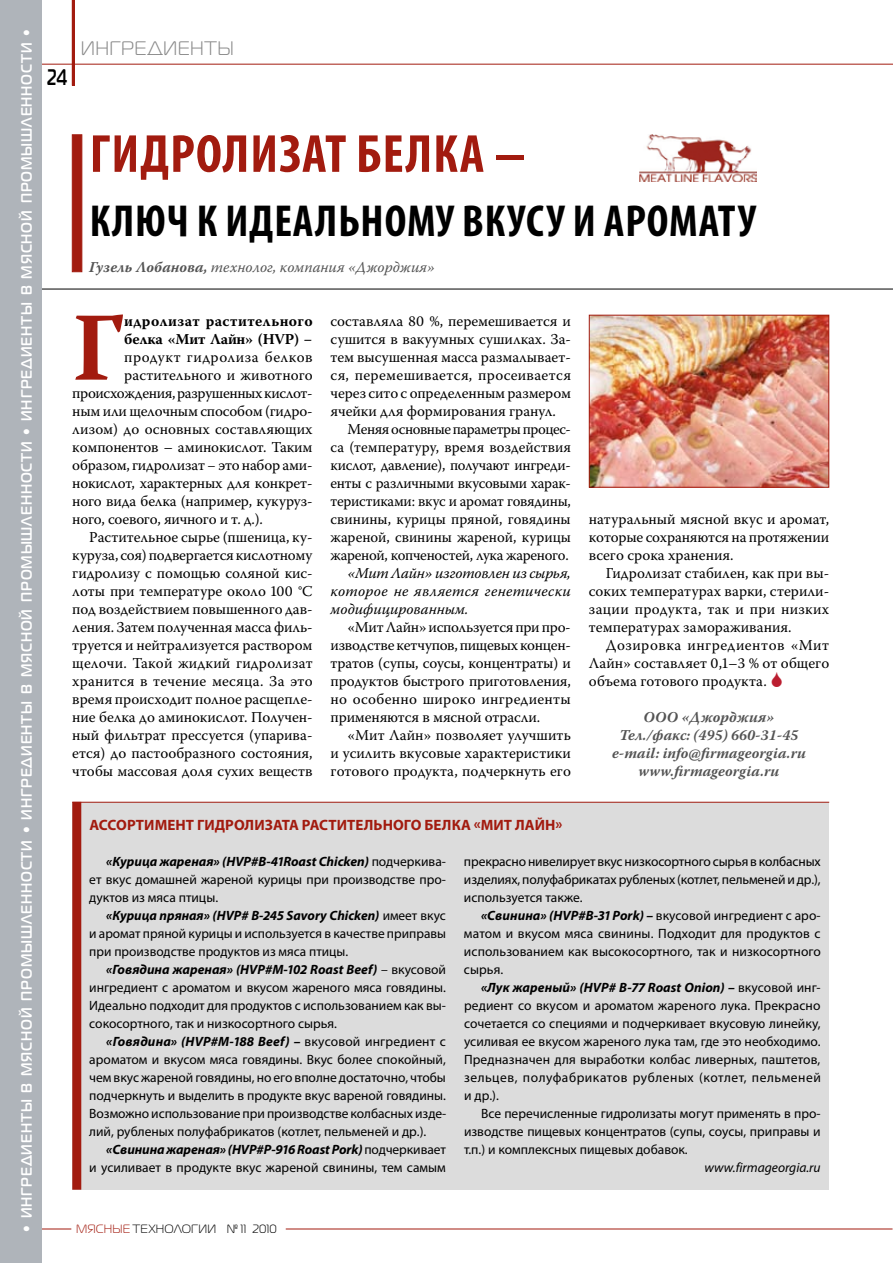
<style>
.page{position:relative;width:893px;height:1263px;background:#fff}
.page>*{position:absolute;margin:0;border:0;box-sizing:border-box;transform-origin:0 0}
.t1{font:700 96.9px "Warnock Pro";color:#a21b0f}
.t2{font:700 condensed 54px "Myriad Pro";letter-spacing:.02em;color:#a21b0f}
.t3{font:700 condensed 45px "Myriad Pro";letter-spacing:.02em;color:#000}
.t4{font:700 22.5px "Magistral C";color:#000;scale:.7 1}
.t5{font:19.5px "Magistral C";letter-spacing:.03em;color:#898989}
.t6{font:15px/18px "Warnock Pro";letter-spacing:-.005em;color:#000;text-align:justify}
.t7{font:700 15px "Magistral C";letter-spacing:.07em;color:#fff;scale:.9 1}
.t8{font:italic 700 15px/18px "Warnock Pro";color:#535353;text-align:center}
.t9{font:italic 15px/18px "Warnock Pro";letter-spacing:.015em;color:#000;text-align:justify}
.t10{font:700 15px "Myriad Pro";letter-spacing:.005em;color:#a21b0f}
.t11{font:700 15px/18px "Warnock Pro";letter-spacing:.02em;color:#000}
.t12{font:italic 15px "Warnock Pro";color:#535353}
.t13{font:15px "Warnock Pro";letter-spacing:-.03em;color:#000}
.t14{font:15px "Warnock Pro";letter-spacing:.015em;color:#000}
.t15{font:15px "Warnock Pro";letter-spacing:.03em;color:#000}
.t16{font:13.5px/18px "Myriad Pro";color:#000;text-align:justify}
.t17{font:italic 13.5px "Myriad Pro";color:#000}
.t18{font:12px "Magistral C";letter-spacing:.02em;color:#000}
.s1{font-weight:700}
.s2{font-weight:700;font-style:italic}
.s3{color:#a21b0f}
</style>
<div class="page">
<hr style="left:286px;top:1228px;width:606px;height:1px;background:#a21b0f">
<hr style="left:0;top:1228px;width:71px;height:1px;background:#a21b0f">
<svg style="left:72px;top:0;width:3px;height:85px"></svg>
<hr style="left:0;top:64px;width:893px;height:1px;background:#a21b0f">
<div style="left:72px;top:134px;width:10px;height:138px;background:#a21b0f;border:1px solid #a21b0f"></div>
<hr style="left:0;top:289px;width:893px;height:1px;background:#000">
<div style="left:72px;top:802px;width:757px;height:388px;background:#dcdcdc"></div>
<div style="left:72px;top:802px;width:9px;height:388px;background:#a21b0f"></div>
<hr style="left:72px;top:802px;width:757px;height:1px;background:#a21b0f">
<div style="left:0;top:0;width:42px;height:1263px;background:#afb4ba"></div>
<img style="left:591px;top:317px;width:236px;height:169px">
<div style="left:589px;top:315px;width:240px;height:173px;border:1px solid #a21b0f"></div>
<img style="left:639px;top:135px;width:117px;height:47px">
<p class="t7" style="left:18px;top:1232px;width:1338px;rotate:-90deg">• Ингредиенты в мясной промышленности • Ингредиенты в мясной промышленности • Ингредиенты в мясной промышленности •</p>
<h3 class="t4" style="left:47px;top:63px;width:31px">24</h3>
<h3 class="t5" style="left:81px;top:38px;width:154px">ИНГРЕДИЕНТЫ</h3>
<h2 class="t2" style="left:90px;top:120px;width:437px">Гидролизат белка −</h2>
<h3 class="t3" style="left:90px;top:192px;width:668px">ключ к идеальному вкусу и аромату</h3>
<p class="t12" style="left:89px;top:258px;width:347px"><span class="s1">Гузель Лобанова,</span> технолог, компания «Джорджия»</p>
<h1 class="t1" style="left:72px;top:289px;width:55px">Г</h1>
<p class="t11" style="left:124px;top:311px;width:190px">идролизат растительного белка «Мит Лайн» (HVP) −</p>
<p class="t15" style="left:124px;top:348px;width:190px">продукт гидролиза белков</p>
<p class="t6" style="left:124px;top:365px;width:190px">растительного и животного</p>
<p class="t13" style="left:72px;top:384px;width:242px">происхождения, разрушенных кислот-</p>
<p class="t6" style="left:72px;top:401px;width:242px">ным или щелочным способом (гидро-</p>
<p class="t6" style="left:72px;top:419px;width:242px">лизом) до основных составляющих</p>
<p class="t6" style="left:72px;top:437px;width:242px">компонентов – аминокислот. Таким</p>
<p class="t6" style="left:72px;top:455px;width:242px">образом, гидролизат − это набор ами-</p>
<p class="t6" style="left:72px;top:473px;width:242px">нокислот, характерных для конкрет-</p>
<p class="t6" style="left:72px;top:491px;width:242px">ного вида белка (например, кукуруз-</p>
<p class="t6" style="left:72px;top:509px;width:192px">ного, соевого, яичного и т. д.).</p>
<p class="t6" style="left:89px;top:527px;width:225px">Растительное сырье (пшеница, ку-</p>
<p class="t6" style="left:72px;top:545px;width:242px">куруза, соя) подвергается кислотному</p>
<p class="t6" style="left:72px;top:563px;width:242px">гидролизу с помощью соляной кис-</p>
<p class="t6" style="left:72px;top:581px;width:242px">лоты при температуре около 100 °C</p>
<p class="t6" style="left:72px;top:599px;width:242px">под воздействием повышенного дав-</p>
<p class="t6" style="left:72px;top:617px;width:242px">ления. Затем полученная масса филь-</p>
<p class="t6" style="left:72px;top:635px;width:242px">труется и нейтрализуется раствором</p>
<p class="t6" style="left:72px;top:653px;width:242px">щелочи. Такой жидкий гидролизат</p>
<p class="t14" style="left:72px;top:672px;width:242px">хранится в течение месяца. За это</p>
<p class="t6" style="left:72px;top:689px;width:242px">время происходит полное расщепле-</p>
<p class="t6" style="left:72px;top:707px;width:242px">ние белка до аминокислот. Получен-</p>
<p class="t6" style="left:72px;top:725px;width:242px">ный фильтрат прессуется (упарива-</p>
<p class="t6" style="left:72px;top:743px;width:242px">ется) до пастообразного состояния,</p>
<p class="t6" style="left:72px;top:761px;width:242px">чтобы массовая доля сухих веществ</p>
<p class="t6" style="left:331px;top:311px;width:242px">составляла 80 %, перемешивается и сушится в вакуумных сушилках. За&shy;тем высушенная масса размалывает&shy;ся, перемешивается, просеивается через сито с определенным размером ячейки для формирования гранул.</p>
<p class="t6" style="left:331px;top:419px;width:242px;text-indent:17px">Меняя основные параметры процес&shy;са (температуру, время воздействия кислот, давление), получают ингреди&shy;енты с различными вкусовыми харак&shy;теристиками: вкус и аромат говядины, свинины, курицы пряной, говядины жареной, свинины жареной, курицы жареной, копченостей, лука жареного.</p>
<p class="t9" style="left:331px;top:563px;width:242px;text-indent:17px">«Мит Лайн» изготовлен из сырья, которое не является генетически модифицированным.</p>
<p class="t6" style="left:331px;top:617px;width:242px;text-indent:17px">«Мит Лайн» используется при про&shy;изводстве кетчупов, пищевых концен&shy;тратов (супы, соусы, концентраты) и продуктов быстрого приготовления, но особенно широко ингредиенты применяются в мясной отрасли.</p>
<p class="t6" style="left:331px;top:725px;width:242px;text-indent:17px">«Мит Лайн» позволяет улучшить и усилить вкусовые характеристики готового продукта, подчеркнуть его</p>
<p class="t10" style="left:89px;top:815px;width:475px">Ассортимент гидролизата растительного белка «Мит Лайн»</p>
<p class="t6" style="left:589px;top:509px;width:242px">натуральный мясной вкус и аромат, которые сохраняются на протяжении всего срока хранения.</p>
<p class="t6" style="left:589px;top:563px;width:242px;text-indent:17px">Гидролизат стабилен, как при вы&shy;соких температурах варки, стерили&shy;зации продукта, так и при низких температурах замораживания.</p>
<p class="t6" style="left:589px;top:635px;width:242px;text-indent:17px">Дозировка ингредиентов «Мит Лайн» составляет 0,1–3 % от общего объема готового продукта.</p>
<p class="t8" style="left:612px;top:707px;width:195px">ООО «Джорджия»<br>Тел./факс: (495) 660-31-45 e-mail: info@firmageorgia.ru www.firmageorgia.ru</p>
<p class="t16" style="left:89px;top:852px;width:358px;text-indent:17px"><span class="s2">«Курица жареная» (HVP#В-41Roast Chicken)</span> подчеркива&shy;ет вкус домашней жареной курицы при производстве про&shy;дуктов из мяса птицы.</p>
<p class="t16" style="left:89px;top:906px;width:358px;text-indent:17px"><span class="s2">«Курица пряная» (HVP# В-245 Savory Chicken)</span> имеет вкус и аромат пряной курицы и используется в качестве приправы при производстве продуктов из мяса птицы.</p>
<p class="t16" style="left:89px;top:960px;width:358px;text-indent:17px"><span class="s2">«Говядина жареная» (HVP#М-102 Roast Beef)</span> – вкусовой ингредиент с ароматом и вкусом жареного мяса говядины.<br>Идеально подходит для продуктов с использованием как вы&shy;сокосортного, так и низкосортного сырья.</p>
<p class="t16" style="left:89px;top:1032px;width:358px;text-indent:17px"><span class="s2">«Говядина» (HVP#М-188 Beef) –</span> вкусовой ингредиент с ароматом и вкусом мяса говядины. Вкус более спокойный, чем вкус жареной говядины, но его вполне достаточно, чтобы подчеркнуть и выделить в продукте вкус вареной говядины.<br>Возможно использование при производстве колбасных изде&shy;лий, рубленых полуфабрикатов (котлет, пельменей и др.).</p>
<p class="t16" style="left:89px;top:1140px;width:358px;text-align:right"><span class="s2">«Свинина жареная» (HVP#Р-916 Roast Pork)</span> подчеркивает<br>и усиливает в продукте вкус жареной свинины, тем самым</p>
<p class="t16" style="left:464px;top:852px;width:358px">прекрасно нивелирует вкус низкосортного сырья в колбасных изделиях, полуфабрикатах рубленых (котлет, пельменей и др.), используется также.</p>
<p class="t16" style="left:464px;top:906px;width:358px;text-indent:17px"><span class="s2">«Свинина» (HVP#В-31 Pork) –</span> вкусовой ингредиент с аро&shy;матом и вкусом мяса свинины. Подходит для продуктов с использованием как высокосортного, так и низкосортного сырья.</p>
<p class="t16" style="left:464px;top:978px;width:358px;text-indent:17px"><span class="s2">«Лук жареный» (HVP# B-77 Roast Onion) –</span> вкусовой инг&shy;редиент со вкусом и ароматом жареного лука. Прекрасно сочетается со специями и подчеркивает вкусовую линейку, усиливая ее вкусом жареного лука там, где это необходимо.<br>Предназначен для выработки колбас ливерных, паштетов, зельцев, полуфабрикатов рубленых (котлет, пельменей и др.).</p>
<p class="t16" style="left:464px;top:1104px;width:358px;text-indent:17px">Все перечисленные гидролизаты могут применять в про&shy;изводстве пищевых концентратов (супы, соусы, приправы и т.п.) и комплексных пищевых добавок.</p>
<p class="t17" style="left:704px;top:1159px;width:118px">www.firmageorgia.ru</p>
<p class="t18" style="left:76px;top:1223px;width:202px"><span class="s3">МЯСНЫЕ</span> ТЕХНОЛОГИИ № 11 2010</p>
</div>
